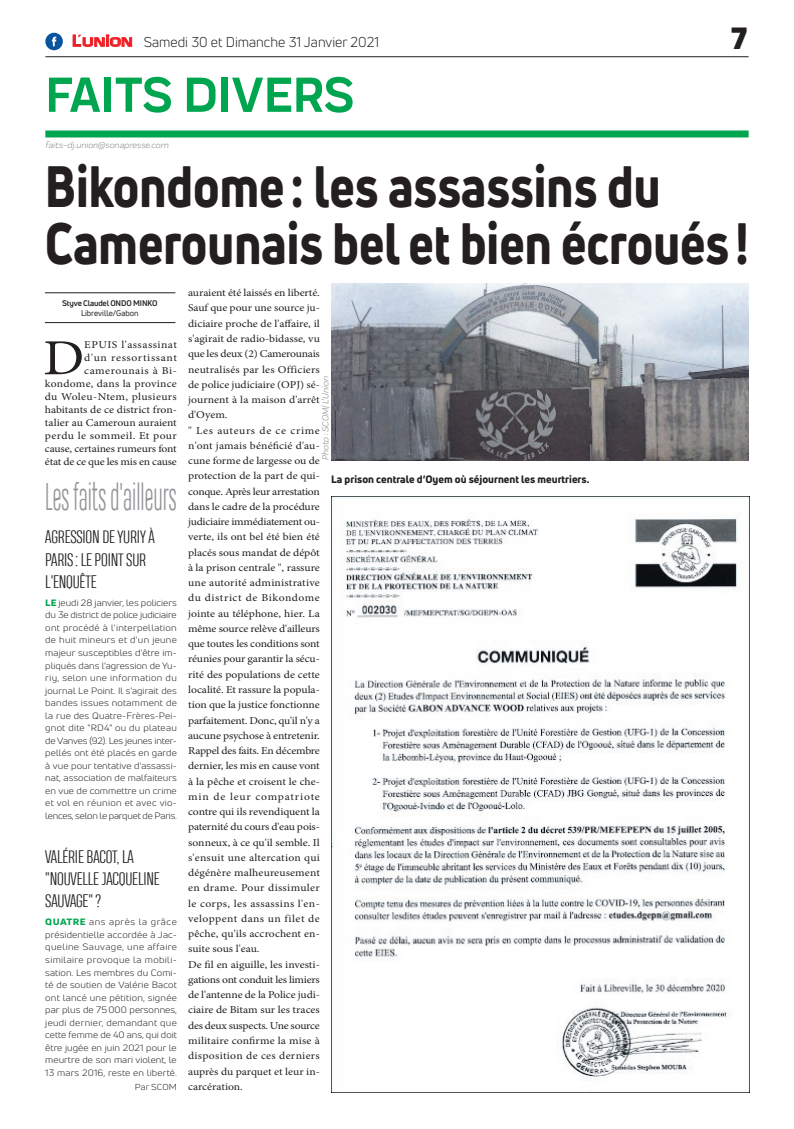
<style>
.page{position:relative;width:794px;height:1129px;background:#fff}
.page>*{position:absolute;margin:0;border:0;box-sizing:border-box;transform-origin:0 0}
.t1{font:800 57px/57px "Uni Neue";color:#231f20;scale:.84 1}
.t2{font:700 51px "Praktika";color:#00a54f}
.t3{font:50.5px "Minion Pro";color:#231f20;scale:1.11 1}
.t4{font:300 36px "Heading Compressed Pro";color:#939598;scale:.71 1}
.t5{font:900 30px "Uni Neue";color:#231f20}
.t6{font:300 17px/22.1px "Heading Compressed Pro";letter-spacing:-.01em;color:#231f20;scale:1.12 1}
.t7{font:14px "Uni Neue";color:#231f20}
.t8{font:10.5px/15.3px "Minion Pro";letter-spacing:-.005em;color:#231f20;text-align:right;scale:1.11 1}
.t9{font:800 10.5px "Uni Neue";color:#231f20}
.t10{font:9px/12.5px "Uni Neue";color:#231f20;text-align:justify;scale:1.12 1}
.t11{font:italic 9px "Praktika";color:#818386}
.t12{font:8.5px "Uni Neue";color:#231f20;scale:1.12 1}
.t13{font:700 8px "Uni Neue";letter-spacing:-.02em;color:#231f20}
.t14{font:8px "Uni Neue";color:#231f20}
.s1{font-family:"Eurostile";font-weight:600;font-size:15px;color:#ee1d23}
.s2{font-family:"Eurostile";font-weight:600;font-size:11.4px;color:#ee1d23}
.s3{font-weight:800;color:#00a54f}
</style>
<div class="page">
<hr style="left:45px;top:56px;width:703px;height:1px;background:#231f20">
<div style="left:45px;top:130px;width:703px;height:7px;background:#00a54f"></div>
<svg style="left:72px;top:34px;width:60px;height:13px"></svg>
<div style="left:45px;top:33px;width:18px;height:17px;background:#08549e;border-radius:50%"></div>
<svg style="left:52px;top:37px;width:4px;height:9px"></svg>
<img style="left:331px;top:496px;width:418px;height:595px">
<hr style="left:45px;top:322px;width:130px;height:1px;background:#231f20">
<hr style="left:45px;top:292px;width:130px;height:1px;background:#231f20">
<img style="left:332px;top:283px;width:416px;height:177px">
<h3 class="t7" style="left:72px;top:33px;width:308px"><span class="s1">L</span><span class="s2">UNION</span> Samedi 30 et Dimanche 31 Janvier 2021</h3>
<h2 class="t2" style="left:45px;top:54px;width:310px">FAITS DIVERS</h2>
<p class="t11" style="left:45px;top:139px;width:125px">faits-dj.union@sonapresse.com</p>
<h3 class="t5" style="left:731px;top:17px;width:18px">7</h3>
<h1 class="t1" style="left:45px;top:157px;width:839px">Bikondome: les assassins du<br>Camerounais bel et bien écroués !</h1>
<p class="t13" style="left:62px;top:298px;width:97px">Styve Claudel ONDO MINKO</p>
<p class="t14" style="left:81px;top:308px;width:59px">Libreville/Gabon</p>
<p class="t8" style="left:188px;top:285px;width:120px;text-align:left">auraient été laissés en liberté.<br>Sauf que pour une source ju&shy;diciaire proche de l'affaire, il s'agirait de radio-bidasse, vu que les deux (2) Camerounais neutralisés par les Officiers de police judiciaire (OPJ) sé&shy;journent à la maison d'arrêt d'Oyem.<br>" Les auteurs de ce crime n'ont jamais bénéficié d'au&shy;cune forme de largesse ou de protection de la part de qui&shy;conque. Après leur arrestation dans le cadre de la procédure judiciaire immédiatement ou&shy;verte, ils ont bel été bien été placés sous mandat de dépôt à la prison centrale ", rassure une autorité administrative du district de Bikondome jointe au téléphone, hier. La même source relève d'ailleurs que toutes les conditions sont réunies pour garantir la sécu&shy;rité des populations de cette localité. Et rassure la popula&shy;tion que la justice fonctionne parfaitement. Donc, qu'il n'y a aucune psychose à entretenir.<br>Rappel des faits. En décembre dernier, les mis en cause vont à la pêche et croisent le che&shy;min de leur compatriote contre qui ils revendiquent la paternité du cours d'eau pois&shy;sonneux, à ce qu'il semble. Il s'ensuit une altercation qui dégénère malheureusement en drame. Pour dissimuler le corps, les assassins l'en&shy;veloppent dans un filet de pêche, qu'ils accrochent en&shy;suite sous l'eau.<br>De fil en aiguille, les investi&shy;gations ont conduit les limiers de l'antenne de la Police judi&shy;ciaire de Bitam sur les traces des deux suspects. Une source militaire confirme la mise à disposition de ces derniers auprès du parquet et leur in&shy;carcération.</p>
<p class="t8" style="left:45px;top:338px;width:120px;line-height:13px">EPUIS l'assassinat<br>d'un ressortissant camerounais à Bi&shy;kondome, dans la province du Woleu-Ntem, plusieurs habitants de ce district fron&shy;talier au Cameroun auraient perdu le sommeil. Et pour cause, certaines rumeurs font état de ce que les mis en cause</p>
<h3 class="t3" style="left:43px;top:324px;width:39px">D</h3>
<p class="t11" style="left:319px;top:460px;width:85px;rotate:-90deg">Photo : SCOM/ L’Union</p>
<p class="t9" style="left:331px;top:472px;width:260px">La prison centrale d’Oyem où séjournent les meurtriers.</p>
<h3 class="t4" style="left:45px;top:476px;width:187px">Les faits d'ailleurs</h3>
<h3 class="t6" style="left:45px;top:528px;width:99px">AGRESSION DE YURIY À<br>PARIS: LE POINT SUR<br>L'ENQUÊTE</h3>
<p class="t10" style="left:45px;top:596px;width:119px"><span class="s3">LE</span> jeudi 28 janvier, les policiers du 3e district de police judiciaire ont procédé à l'interpellation de huit mineurs et d'un jeune majeur susceptibles d'être im&shy;pliqués dans l'agression de Yu&shy;riy, selon une information du journal Le Point. Il s'agirait des bandes issues notamment de la rue des Quatre-Frères-Pei&shy;gnot dite "RD4" ou du plateau de Vanves (92). Les jeunes inter&shy;pellés ont été placés en garde à vue pour tentative d'assassi&shy;nat, association de malfaiteurs en vue de commettre un crime et vol en réunion et avec vio&shy;lences, selon le parquet de Paris.</p>
<h3 class="t6" style="left:45px;top:847px;width:104px">VALÉRIE BACOT, LA "NOUVELLE JACQUELINE<br>SAUVAGE"?</h3>
<p class="t10" style="left:45px;top:915px;width:119px"><span class="s3">QUATRE</span> ans après la grâce présidentielle accordée à Jac&shy;queline Sauvage, une affaire similaire provoque la mobili&shy;sation. Les membres du Comi&shy;té de soutien de Valérie Bacot ont lancé une pétition, signée par plus de 75000 personnes, jeudi dernier, demandant que cette femme de 40 ans, qui doit être jugée en juin 2021 pour le meurtre de son mari violent, le 13 mars 2016, reste en liberté.</p>
<p class="t12" style="left:135px;top:1081px;width:39px">Par SCOM</p>
</div>
